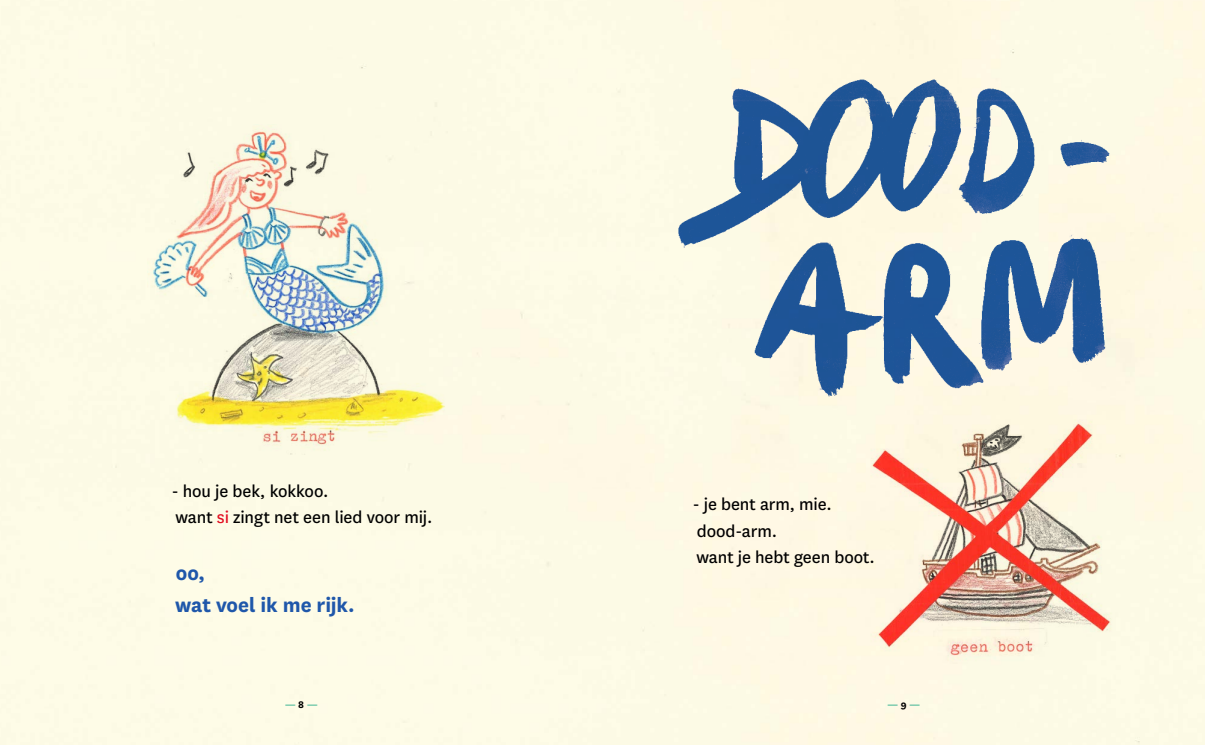
<style>
.page{position:relative;width:1205px;height:745px;background:#fff}
.page>*{position:absolute;margin:0;border:0;box-sizing:border-box;transform-origin:0 0}
.t1{font:700 22.5px/31.2px "National";letter-spacing:-.005em;color:#1f57aa}
.t2{font:18.75px/26.2px "National";letter-spacing:-.005em;color:#000}
.t3{font:700 11.25px "National";color:#4dbeab}
.s1{color:#e20f21}
.s2{color:#000}
</style>
<div class="page">
<img style="left:647px;top:79px;width:500px;height:333px">
<img style="left:863px;top:412px;width:259px;height:251px">
<img style="left:147px;top:124px;width:308px;height:330px">
<p class="t2" style="left:172px;top:476px;width:262px">- hou je bek, kokkoo.<br>want <span class="s1">si</span> zingt net een lied voor mij.</p>
<p class="t1" style="left:175px;top:556px;width:181px">oo,<br>wat voel ik me rijk.</p>
<p class="t2" style="left:693px;top:490px;width:184px">- je bent arm, mie. dood-arm.<br>want je hebt geen boot.</p>
<p class="t3" style="left:284px;top:696px;width:35px">— <span class="s2">8</span> —</p>
<p class="t3" style="left:887px;top:696px;width:35px">— <span class="s2">9</span> —</p>
</div>
